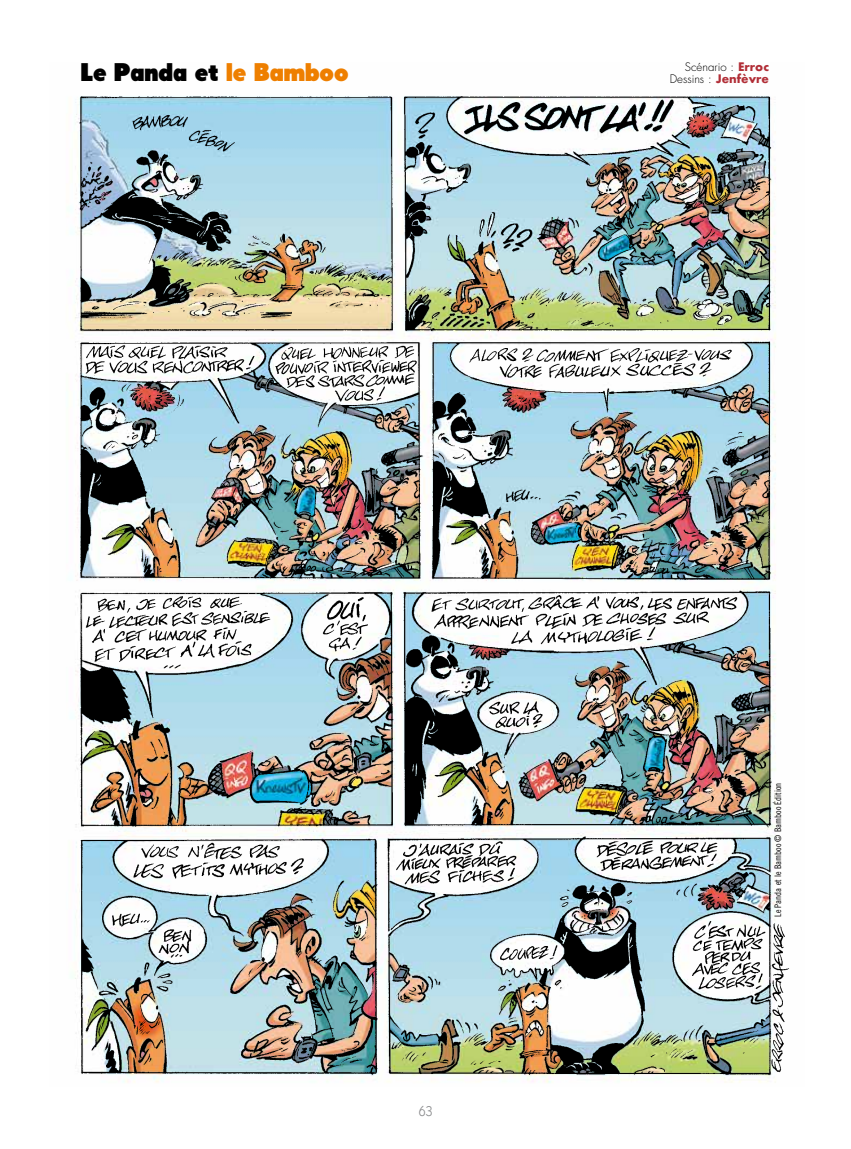
<style>
.page{position:relative;width:851px;height:1149px;background:#fff}
.page>*{position:absolute;margin:0;border:0;box-sizing:border-box;transform-origin:0 0}
.t1{font:25.5px "Tondu Beta";color:#000}
.t2{font:14.25px "Itc Kabel";color:#87888a;scale:.95 1}
.t3{font:300 11.4px "Futura";color:#000}
.t4{font:9px "Trade Gothic Cond Eighteen";color:#000}
.s1{font-weight:700;color:#b12d36}
.s2{color:#ee7f00}
</style>
<div class="page">
<img style="left:70px;top:96px;width:720px;height:987px">
<p class="t3" style="left:684px;top:59px;width:85px">Scénario : <span class="s1">Erroc</span></p>
<h1 class="t1" style="left:81px;top:57px;width:269px">Le Panda et <span class="s2">le Bamboo</span></h1>
<p class="t3" style="left:669px;top:72px;width:101px">Dessins : <span class="s1">Jenfèvre</span></p>
<h2 class="t2" style="left:419px;top:1101px;width:16px">63</h2>
<p class="t4" style="left:772px;top:916px;width:136px;rotate:-90deg">Le Panda et le Bamboo © Bamboo Édition</p>
</div>
